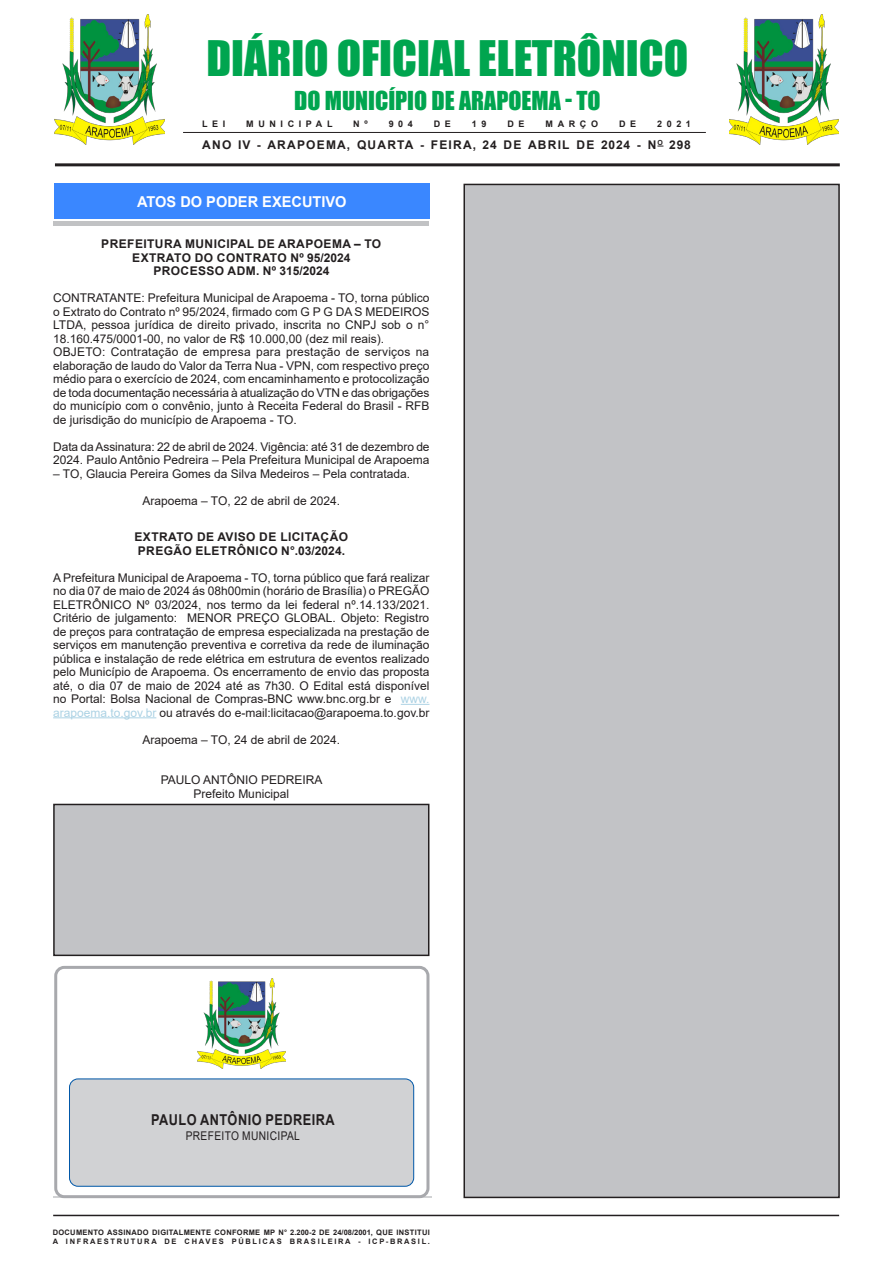
<style>
.page{position:relative;width:893px;height:1263px;background:#fff}
.page>*{position:absolute;margin:0;border:0;box-sizing:border-box;transform-origin:0 0}
.t1{font:45px "Impact";color:#00a54f}
.t2{font:24px "Impact";color:#00a54f}
.Chancela{font:700 15px "Arial";color:#fff}
.t3{font:700 15px "Arial";letter-spacing:.035em;color:#231f20;scale:.85 1}
.SEM_PARAGRAFO{font:12px/13.5px "Arial";color:#231f20;text-align:justify}
.TITULOS{font:700 12px "Arial";letter-spacing:.035em;color:#231f20}
.CIDADE{font:12px "Arial";color:#231f20}
.TITULOS-2{font:700 12px "Arial";letter-spacing:.1em;color:#231f20}
.CARGO{font:12px "Arial";color:#231f20}
.SEM_PARAGRAFO-2{font:12px "Arial";letter-spacing:.035em;color:#231f20;scale:.85 1}
.NOME{font:700 9px "Arial";letter-spacing:.515em;color:#231f20}
.t4{font:700 7.5px "Arial";letter-spacing:.04em;color:#231f20}
.t5{font:700 7.5px "Arial";letter-spacing:.225em;color:#231f20}
.s1{color:#acd2e4}
</style>
<div class="page">
<hr style="left:53px;top:1215px;width:786px;height:1px;background:#231f20">
<hr style="left:55px;top:163px;width:785px;height:3px;background:#231f20">
<hr style="left:183px;top:132px;width:523px;height:1px;background:#231f20">
<div style="left:53px;top:189px;width:375px;height:37px;background:#c1c2c4"></div>
<div style="left:53px;top:186px;width:375px;height:35px;background:#fff"></div>
<div style="left:54px;top:184px;width:375px;height:35px;background:#3a87ff"></div>
<hr style="left:53px;top:1197px;width:379px;height:1px;background:#d1d2d4">
<div style="left:54px;top:966px;width:375px;height:232px;border:3px solid #a8a9ad;border-radius:9px"></div>
<div style="left:70px;top:1079px;width:344px;height:107px;background:#d1d2d4;border-radius:9px"></div>
<div style="left:69px;top:1079px;width:345px;height:107px;border:1px solid #0057a8;border-radius:9px"></div>
<img style="left:197px;top:979px;width:88px;height:89px">
<img style="left:730px;top:15px;width:108px;height:130px">
<img style="left:55px;top:15px;width:110px;height:130px">
<div style="left:54px;top:804px;width:375px;height:151px;background:#c2c3c6"></div>
<div style="left:53px;top:804px;width:376px;height:152px;border:2px solid #231f20"></div>
<div style="left:464px;top:184px;width:375px;height:1013px;background:#c2c3c6"></div>
<div style="left:463px;top:184px;width:377px;height:1014px;border:2px solid #231f20"></div>
<svg style="left:401px;top:704px;width:28px;height:1px"></svg>
<hr style="left:53px;top:717px;width:103px;height:1px;background:#acd2e4">
<p class="t1" style="left:206px;top:23px;width:483px">DIÁRIO OFICIAL ELETRÔNICO</p>
<p class="t2" style="left:294px;top:82px;width:308px">DO MUNICÍPIO DE ARAPOEMA - TO</p>
<p class="NOME" style="left:202px;top:117px;width:25px">LEI</p>
<p class="NOME" style="left:246px;top:117px;width:88px">MUNICIPAL</p>
<p class="NOME" style="left:353px;top:117px;width:16px">N º</p>
<p class="NOME" style="left:389px;top:117px;width:26px">904</p>
<p class="NOME" style="left:434px;top:117px;width:19px">D E</p>
<p class="NOME" style="left:472px;top:117px;width:16px">1 9</p>
<p class="NOME" style="left:507px;top:117px;width:19px">D E</p>
<p class="NOME" style="left:546px;top:117px;width:54px">MARÇO</p>
<p class="NOME" style="left:619px;top:117px;width:19px">D E</p>
<p class="NOME" style="left:657px;top:117px;width:35px">2021</p>
<p class="TITULOS-2" style="left:202px;top:137px;width:490px">ANO IV - ARAPOEMA, QUARTA - FEIRA, 24 DE ABRIL DE 2024 - N<sup>O</sup> 298</p>
<p class="Chancela" style="left:137px;top:191px;width:211px">ATOS DO PODER EXECUTIVO</p>
<p class="TITULOS" style="left:101px;top:235px;width:281px">PREFEITURA MUNICIPAL DE ARAPOEMA – TO</p>
<p class="TITULOS" style="left:132px;top:249px;width:220px">EXTRATO DO CONTRATO Nº 95/2024</p>
<p class="TITULOS" style="left:153px;top:262px;width:178px">PROCESSO ADM. Nº 315/2024</p>
<p class="SEM_PARAGRAFO" style="left:53px;top:291px;width:378px">CONTRATANTE: Prefeitura Municipal de Arapoema - TO, torna público o Extrato do Contrato nº 95/2024, firmado com G P G DA S MEDEIROS LTDA, pessoa jurídica de direito privado, inscrita no CNPJ sob o n° 18.160.475/0001-00, no valor de R$ 10.000,00 (dez mil reais).</p>
<p class="SEM_PARAGRAFO" style="left:53px;top:345px;width:378px">OBJETO: Contratação de empresa para prestação de serviços na elaboração de laudo do Valor da Terra Nua - VPN, com respectivo preço médio para o exercício de 2024, com encaminhamento e protocolização de toda documentação necessária à atualização do VTN e das obrigações do município com o convênio, junto à Receita Federal do Brasil - RFB de jurisdição do município de Arapoema - TO.</p>
<p class="SEM_PARAGRAFO" style="left:53px;top:440px;width:378px">Data da Assinatura: 22 de abril de 2024. Vigência: até 31 de dezembro de<br>2024. Paulo Antônio Pedreira – Pela Prefeitura Municipal de Arapoema</p>
<p class="SEM_PARAGRAFO" style="left:53px;top:467px;width:359px">– TO, Glaucia Pereira Gomes da Silva Medeiros – Pela contratada.</p>
<p class="CIDADE" style="left:142px;top:492px;width:199px">Arapoema – TO, 22 de abril de 2024.</p>
<p class="TITULOS" style="left:134px;top:528px;width:215px">EXTRATO DE AVISO DE LICITAÇÃO</p>
<p class="TITULOS" style="left:138px;top:542px;width:209px">PREGÃO ELETRÔNICO N°.03/2024.</p>
<p class="SEM_PARAGRAFO" style="left:53px;top:570px;width:378px">A Prefeitura Municipal de Arapoema - TO, torna público que fará realizar no dia 07 de maio de 2024 ás 08h00min (horário de Brasília) o PREGÃO ELETRÔNICO Nº 03/2024, nos termo da lei federal nº.14.133/2021.<br>Critério de julgamento: MENOR PREÇO GLOBAL. Objeto: Registro de preços para contratação de empresa especializada na prestação de serviços em manutenção preventiva e corretiva da rede de iluminação pública e instalação de rede elétrica em estrutura de eventos realizado pelo Município de Arapoema. Os encerramento de envio das proposta até, o dia 07 de maio de 2024 até as 7h30. O Edital está disponível no Portal: Bolsa Nacional de Compras-BNC www.bnc.org.br e <span class="s1">www. arapoema.to.gov.br</span> ou através do e-mail:licitacao@arapoema.to.gov.br</p>
<p class="CIDADE" style="left:142px;top:731px;width:199px">Arapoema – TO, 24 de abril de 2024.</p>
<p class="CARGO" style="left:161px;top:771px;width:163px">PAULO ANTÔNIO PEDREIRA</p>
<p class="CARGO" style="left:194px;top:785px;width:97px">Prefeito Municipal</p>
<p class="t3" style="left:151px;top:1109px;width:217px">PAULO ANTÔNIO PEDREIRA</p>
<p class="SEM_PARAGRAFO-2" style="left:186px;top:1127px;width:136px">PREFEITO MUNICIPAL</p>
<p class="t4" style="left:53px;top:1227px;width:379px">DOCUMENTO ASSINADO DIGITALMENTE CONFORME MP N° 2.200-2 DE 24/08/2001, QUE INSTITUI</p>
<p class="t5" style="left:53px;top:1236px;width:379px">A INFRAESTRUTURA DE CHAVES PÚBLICAS BRASILEIRA - ICP-BRASIL.</p>
</div>
